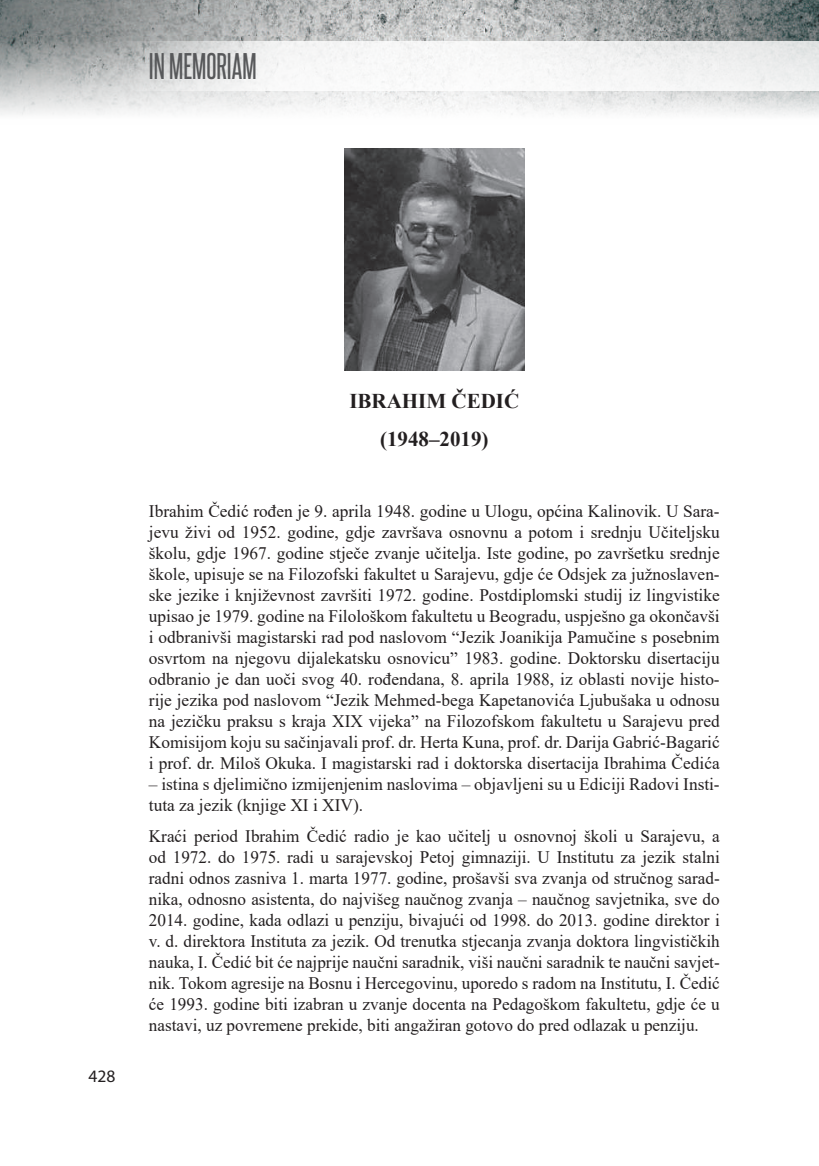
<style>
.page{position:relative;width:819px;height:1166px;background:#fff}
.page>*{position:absolute;margin:0;border:0;box-sizing:border-box;transform-origin:0 0}
.t1{font:31.5px "Steelfish Rg";color:#57585a}
.t2{font:700 21px/37.6px "Times New Roman";color:#231f20;text-align:center}
.t3{font:17.5px/21px "Times New Roman";color:#231f20;text-align:justify}
.t4{font:17.5px "Myriad Pro";color:#231f20}
</style>
<div class="page">
<img style="left:0;top:0;width:819px;height:116px">
<svg style="left:94px;top:41px;width:724px;height:50px;fill:#f3f3f3"></svg>
<hr style="left:818px;top:41px;width:1px;height:50px;background:#fff">
<img style="left:344px;top:149px;width:180px;height:222px">
<h1 class="t1" style="left:149px;top:47px;width:109px">IN MEMORIAM</h1>
<p class="t4" style="left:89px;top:1065px;width:28px">428</p>
<p class="t2" style="left:349px;top:382px;width:171px">IBRAHIM ČEDIĆ (1948–2019)</p>
<p class="t3" style="left:149px;top:500px;width:572px">Ibrahim Čedić rođen je 9. aprila 1948. godine u Ulogu, općina Kalinovik. U Sara&shy;jevu živi od 1952. godine, gdje završava osnovnu a potom i srednju Učiteljsku školu, gdje 1967. godine stječe zvanje učitelja. Iste godine, po završetku srednje škole, upisuje se na Filozofski fakultet u Sarajevu, gdje će Odsjek za južnoslaven&shy;ske jezike i književnost završiti 1972. godine. Postdiplomski studij iz lingvistike upisao je 1979. godine na Filološkom fakultetu u Beogradu, uspješno ga okončavši i odbranivši magistarski rad pod naslovom “Jezik Joanikija Pamučine s posebnim osvrtom na njegovu dijalekatsku osnovicu” 1983. godine. Doktorsku disertaciju odbranio je dan uoči svog 40. rođendana, 8. aprila 1988, iz oblasti novije histo&shy;rije jezika pod naslovom “Jezik Mehmed-bega Kapetanovića Ljubušaka u odnosu na jezičku praksu s kraja XIX vijeka” na Filozofskom fakultetu u Sarajevu pred Komisijom koju su sačinjavali prof. dr. Herta Kuna, prof. dr. Darija Gabrić-Bagarić i prof. dr. Miloš Okuka. I magistarski rad i doktorska disertacija Ibrahima Čedića</p>
<p class="t3" style="left:149px;top:773px;width:572px">– istina s djelimično izmijenjenim naslovima – objavljeni su u Ediciji Radovi Insti&shy;tuta za jezik (knjige XI i XIV).</p>
<p class="t3" style="left:149px;top:825px;width:572px">Kraći period Ibrahim Čedić radio je kao učitelj u osnovnoj školi u Sarajevu, a od 1972. do 1975. radi u sarajevskoj Petoj gimnaziji. U Institutu za jezik stalni radni odnos zasniva 1. marta 1977. godine, prošavši sva zvanja od stručnog sarad&shy;nika, odnosno asistenta, do najvišeg naučnog zvanja – naučnog savjetnika, sve do 2014. godine, kada odlazi u penziju, bivajući od 1998. do 2013. godine direktor i v. d. direktora Instituta za jezik. Od trenutka stjecanja zvanja doktora lingvističkih nauka, I. Čedić bit će najprije naučni saradnik, viši naučni saradnik te naučni savjet&shy;nik. Tokom agresije na Bosnu i Hercegovinu, uporedo s radom na Institutu, I. Čedić će 1993. godine biti izabran u zvanje docenta na Pedagoškom fakultetu, gdje će u nastavi, uz povremene prekide, biti angažiran gotovo do pred odlazak u penziju.</p>
</div>
